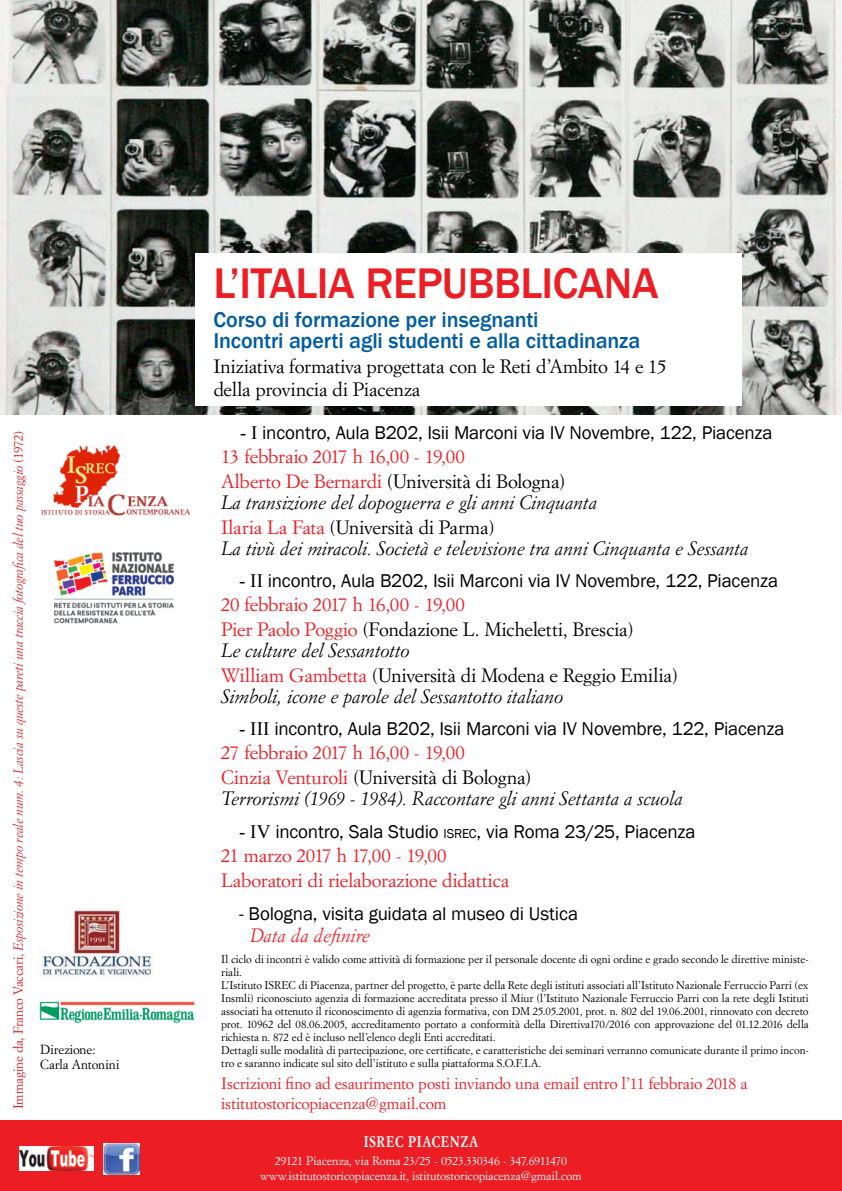
<style>
.page{position:relative;width:842px;height:1191px;background:#fff}
.page>*{position:absolute;margin:0;border:0;box-sizing:border-box;transform-origin:0 0}
.t1{font:500 44px "Franklin Gothic";letter-spacing:-.01em;color:#ed1d24}
.t2{font:500 22px/21px "Franklin Gothic";letter-spacing:-.01em;color:#005ca2}
.t3{font:19px "Franklin Gothic";letter-spacing:-.01em;color:#000}
.t4{font:19px/25px "Simoncini Garamond";letter-spacing:-.015em;color:#ed1d24}
.t5{font:italic 19px/25px "Simoncini Garamond";letter-spacing:-.015em;color:#000}
.t6{font:19px/25px "Simoncini Garamond";letter-spacing:-.005em;color:#000}
.t7{font:italic 19px "Simoncini Garamond";letter-spacing:-.01em;color:#ed1d24}
.t8{font:16px/19.2px "Simoncini Garamond";letter-spacing:-.01em;color:#ed1d24}
.t9{font:700 15px "Simoncini Garamond";letter-spacing:.045em;color:#fff;scale:.84 1}
.t10{font:italic 13px "Simoncini Garamond";letter-spacing:-.025em;color:#d2232a}
.t11{font:13px/15px "Simoncini Garamond";color:#000}
.t12{font:12px/15px "Simoncini Garamond";letter-spacing:-.01em;color:#fff;text-align:center}
.t13{font:11px/13px "Simoncini Garamond";letter-spacing:-.005em;color:#000}
.s1{font-style:normal}
.s2{font-family:"Times New Roman"}
.s3{color:#000}
.s4{font-style:normal;color:#ed1d24}
.s5{font-style:italic}
.s6{color:#ed1d24}
.s7{font-size:13.3px}
</style>
<div class="page">
<img style="left:0;top:0;width:842px;height:414px">
<div style="left:0;top:1120px;width:842px;height:71px;background:#ed1d24"></div>
<img style="left:20px;top:1147px;width:74px;height:23px">
<img style="left:103px;top:1143px;width:37px;height:31px">
<img style="left:39px;top:1001px;width:156px;height:22px">
<img style="left:39px;top:902px;width:115px;height:76px">
<img style="left:41px;top:445px;width:150px;height:71px">
<img style="left:54px;top:552px;width:120px;height:72px">
<div style="left:195px;top:253px;width:546px;height:153px;background:#fff"></div>
<p class="t10" style="left:11px;top:1109px;width:680px;rotate:-90deg"><span class="s1">Immagine da, Franco Vaccari,</span> Esposizione in tempo reale num. 4: Lascia su queste pareti una traccia fotografica del tuo passaggio <span class="s1">(1972)</span></p>
<p class="t11" style="left:40px;top:1041px;width:81px">Direzione:<br>Carla Antonini</p>
<h1 class="t1" style="left:213px;top:256px;width:447px">L’ITALIA REPUBBLICANA</h1>
<h2 class="t2" style="left:213px;top:309px;width:428px">Corso di formazione per insegnanti<br>Incontri aperti agli studenti e alla cittadinanza</h2>
<h3 class="t6" style="left:213px;top:355px;width:455px;line-height:22.8px">Iniziativa formativa progettata con le Reti d’Ambito 14 e 15 della provincia di Piacenza</h3>
<h3 class="t3" style="left:240px;top:420px;width:534px"><span class="s2">- I</span> incontro, Aula B202, Isii Marconi via IV Novembre, 122, Piacenza</h3>
<h3 class="t4" style="left:221px;top:443px;width:346px">13 febbraio 2017 h 16,00 - 19,00<br>Alberto De Bernardi <span class="s3">(Università di Bologna)</span></h3>
<h3 class="t5" style="left:221px;top:489px;width:377px">La transizione del dopoguerra e gli anni Cinquanta<br><span class="s4">Ilaria La Fata</span> <span class="s1">(Università di Parma)</span></h3>
<h3 class="t5" style="left:221px;top:535px;width:529px">La tivù dei miracoli. Società e televisione tra anni Cinquanta e Sessanta</h3>
<h3 class="t3" style="left:239px;top:568px;width:540px"><span class="s2">- II</span> incontro, Aula B202, Isii Marconi via IV Novembre, 122, Piacenza</h3>
<h3 class="t4" style="left:221px;top:591px;width:414px">20 febbraio 2017 h 16,00 - 19,00<br>Pier Paolo Poggio <span class="s3">(Fondazione L. Micheletti, Brescia)</span></h3>
<h3 class="t6" style="left:221px;top:637px;width:458px"><span class="s5">Le culture del Sessantotto<br></span><span class="s6">William Gambetta</span> (Università di Modena e Reggio Emilia)</h3>
<h3 class="t5" style="left:221px;top:683px;width:344px">Simboli, icone e parole del Sessantotto italiano</h3>
<h3 class="t3" style="left:239px;top:716px;width:547px"><span class="s2">- III</span> incontro, Aula B202, Isii Marconi via IV Novembre, 122, Piacenza</h3>
<h3 class="t4" style="left:221px;top:739px;width:312px">27 febbraio 2017 h 16,00 - 19,00<br>Cinzia Venturoli <span class="s3">(Università di Bologna)</span></h3>
<h3 class="t5" style="left:221px;top:785px;width:463px">Terrorismi (1969 - 1984). Raccontare gli anni Settanta a scuola</h3>
<h3 class="t3" style="left:239px;top:819px;width:458px"><span class="s2">- IV</span> incontro, Sala Studio <span class="s7">ISREC</span>, via Roma 23/25, Piacenza</h3>
<h3 class="t4" style="left:221px;top:842px;width:289px">21 marzo 2017 h 17,00 - 19,00<br>Laboratori di rielaborazione didattica</h3>
<h3 class="t3" style="left:239px;top:901px;width:340px">- Bologna, visita guidata al museo di Ustica</h3>
<h3 class="t7" style="left:250px;top:924px;width:121px">Data da definire</h3>
<p class="t13" style="left:221px;top:952px;width:589px">Il ciclo di incontri è valido come attività di formazione per il personale docente di ogni ordine e grado secondo le direttive ministe&shy;riali.<br>L’Istituto ISREC di Piacenza, partner del progetto, è parte della Rete degli istituti associati all’Istituto Nazionale Ferruccio Parri (ex Insmli) riconosciuto agenzia di formazione accreditata presso il Miur (l’Istituto Nazionale Ferruccio Parri con la rete degli Istituti associati ha ottenuto il riconoscimento di agenzia formativa, con DM 25.05.2001, prot. n. 802 del 19.06.2001, rinnovato con decreto prot. 10962 del 08.06.2005, accreditamento portato a conformità della Direttiva170/2016 con approvazione del 01.12.2016 della richiesta n. 872 ed è incluso nell’elenco degli Enti accreditati.<br>Dettagli sulle modalità di partecipazione, ore certificate, e caratteristiche dei seminari verranno comunicate durante il primo incon&shy;tro e saranno indicate sul sito dell’istituto e sulla piattaforma S.O.F.I.A.</p>
<h3 class="t8" style="left:221px;top:1073px;width:528px">Iscrizioni fino ad esaurimento posti inviando una email entro l’11 febbraio 2018 a istitutostoricopiacenza@gmail.com</h3>
<h3 class="t9" style="left:364px;top:1131px;width:138px">ISREC PIACENZA</h3>
<p class="t12" style="left:260px;top:1152px;width:323px">29121 Piacenza, via Roma 23/25 - 0523.330346 - 347.6911470 www.istitutostoricopiacenza.it, istitutostoricopiacenza@gmail.com</p>
</div>
